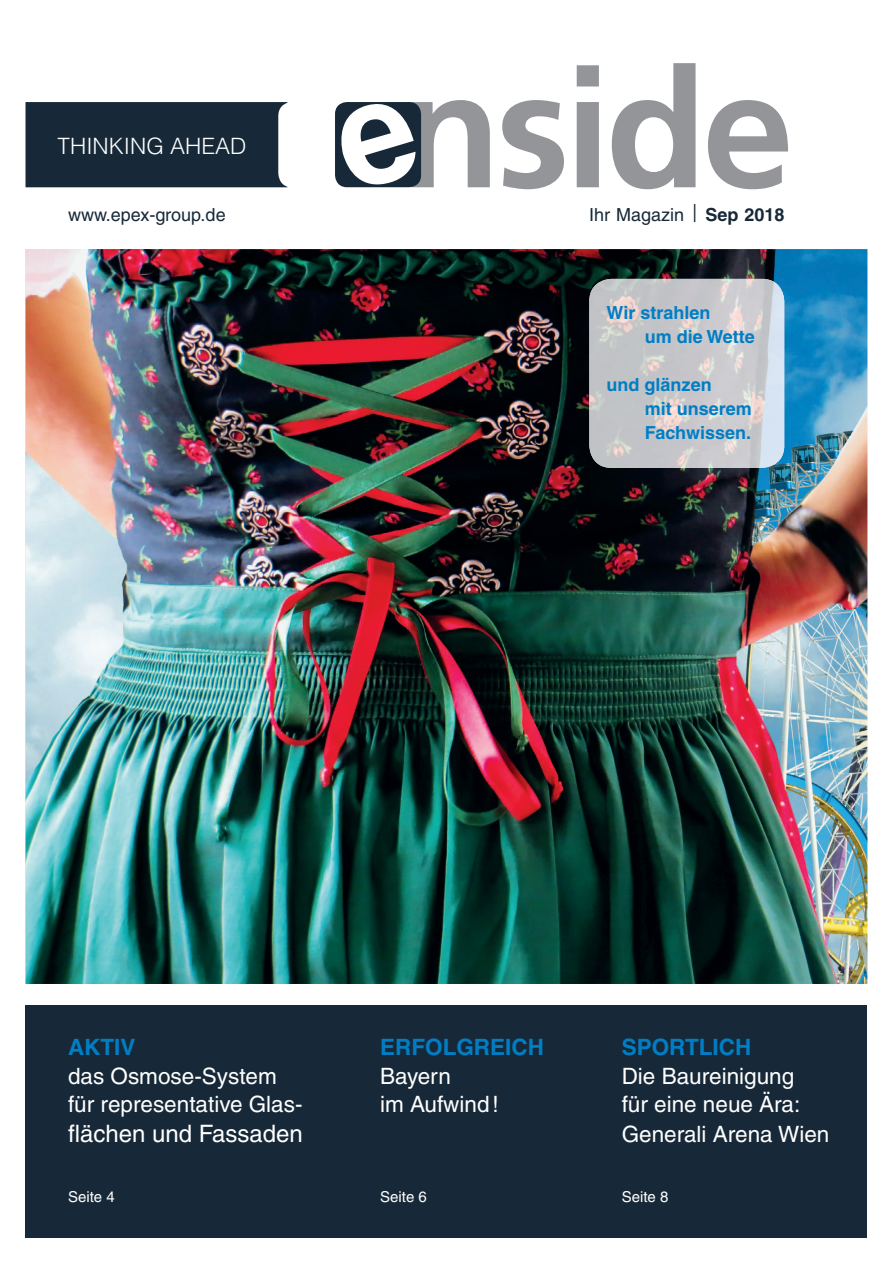
<style>
.page{position:relative;width:893px;height:1263px;background:#fff}
.page>*{position:absolute;margin:0;border:0;box-sizing:border-box;transform-origin:0 0}
.t1{font:24px "Helvetica LT";color:#fff}
.t2{font:22.5px/29.2px "Helvetica LT";color:#fff}
.t3{font:700 22.5px "Helvetica LT";color:#007ec5}
.t4{font:300 22.5px "Helvetica LT";color:#fff}
.t5{font:700 18px/24px "Helvetica LT";color:#007ec5}
.t6{font:18px "Helvetica LT";color:#172938}
.t7{font:15px "Helvetica LT";color:#fff}
.s1{font-weight:700}
</style>
<div class="page">
<div style="left:26px;top:1005px;width:841px;height:232px;background:#172938"></div>
<img style="left:26px;top:249px;width:841px;height:735px">
<img style="left:589px;top:279px;width:195px;height:189px;border-radius:22px">
<div style="left:26px;top:102px;width:261px;height:85px;background:#172938"></div>
<svg style="left:417px;top:63px;width:371px;height:126px"></svg>
<div style="left:335px;top:102px;width:86px;height:85px;background:#172938;border-radius:12px"></div>
<svg style="left:335px;top:102px;width:82px;height:86px"></svg>
<p class="t4" style="left:58px;top:136px;width:190px">THINKING AHEAD</p>
<p class="t6" style="left:68px;top:208px;width:159px">www.epex-group.de</p>
<p class="t6" style="left:589px;top:208px;width:197px">Ihr Magazin | <span class="s1">Sep 2018</span></p>
<p class="t5" style="left:645px;top:303px;width:111px;text-indent:-38px">Wir strahlen<br>um die Wette</p>
<p class="t5" style="left:645px;top:375px;width:109px;text-indent:-38px">und glänzen<br>mit unserem<br>Fachwissen.</p>
<p class="t3" style="left:68px;top:1039px;width:69px">AKTIV</p>
<p class="t2" style="left:68px;top:1063px;width:236px;line-height:28.5px">das Osmose-System für representative Glas-</p>
<p class="t1" style="left:68px;top:1125px;width:236px">flächen und Fassaden</p>
<p class="t7" style="left:68px;top:1191px;width:48px">Seite 4</p>
<p class="t3" style="left:380px;top:1039px;width:165px">ERFOLGREICH</p>
<p class="t2" style="left:380px;top:1063px;width:120px;line-height:28.5px">Bayern<br>im Aufwind !</p>
<p class="t7" style="left:380px;top:1191px;width:48px">Seite 6</p>
<p class="t3" style="left:622px;top:1039px;width:131px">SPORTLICH</p>
<p class="t2" style="left:622px;top:1063px;width:209px">Die Baureinigung<br>für eine neue Ära:<br>Generali Arena Wien</p>
<p class="t7" style="left:622px;top:1191px;width:48px">Seite 8</p>
</div>
